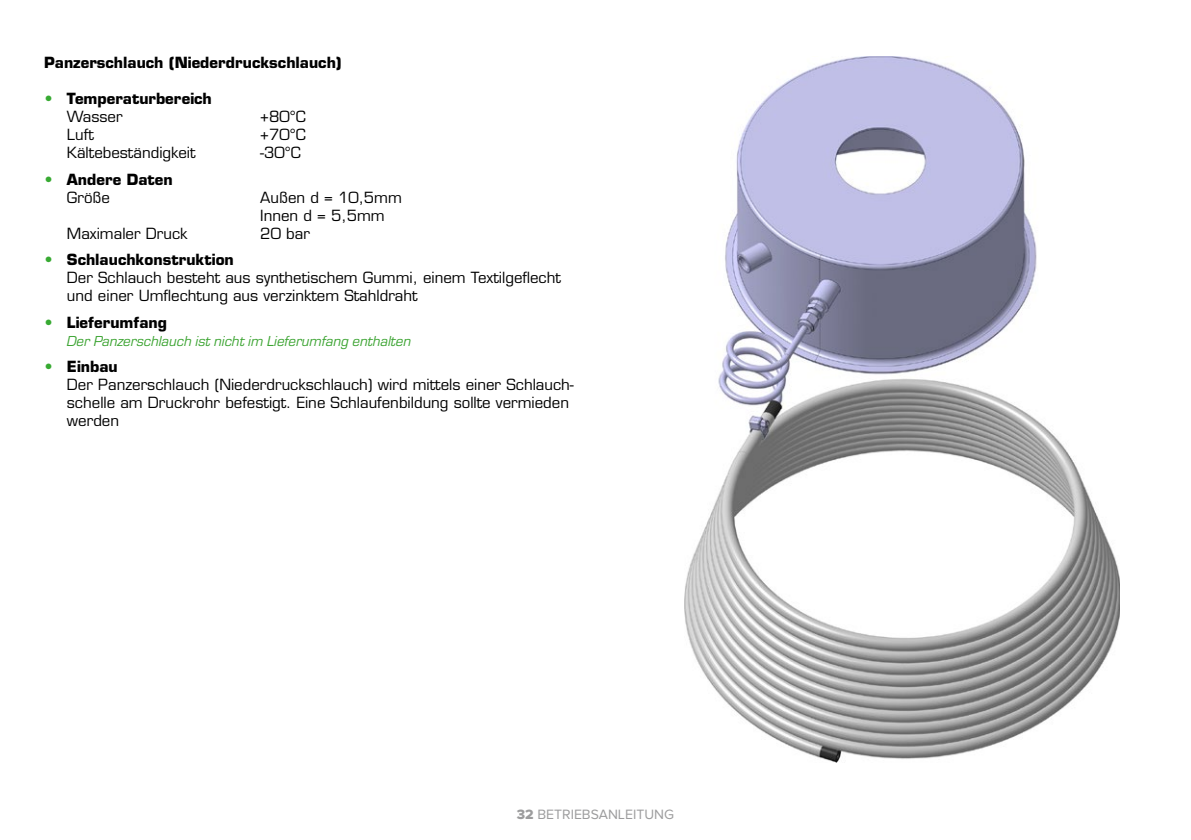
<style>
.page{position:relative;width:1191px;height:840px;background:#fff}
.page>*{position:absolute;margin:0;border:0;box-sizing:border-box;transform-origin:0 0}
.t1{font:15px/18px "Eurostile LT Std";color:#000}
.t2{font:700 15px/18px "Eurostile LT Std";color:#000}
.t3{font:italic 15px "Eurostile";color:#3ca432}
.t4{font:14px "Proxima Nova";color:#9c9c9d}
.s1{color:#37aa32}
.s2{font-weight:400}
.s3{font-weight:700;color:#37aa32}
.s4{font-weight:700}
.s5{font-family:"Proxima Nova Extrabld"}
</style>
<div class="page">
<img style="left:684px;top:57px;width:435px;height:705px">
<p class="t2" style="left:44px;top:53px;width:299px">Panzerschlauch (Niederdruckschlauch)</p>
<p class="t2" style="left:67px;top:89px;width:146px;text-indent:-23px"><span class="s1">•</span> Temperaturbereich<br><span class="s2">Wasser</span></p>
<p class="t1" style="left:260px;top:108px;width:47px">+80°C</p>
<p class="t1" style="left:67px;top:126px;width:28px">Luft</p>
<p class="t1" style="left:260px;top:126px;width:47px">+70°C</p>
<p class="t1" style="left:67px;top:144px;width:130px">Kältebeständigkeit</p>
<p class="t1" style="left:260px;top:144px;width:42px">-30°C</p>
<p class="t2" style="left:67px;top:170px;width:107px;text-indent:-23px"><span class="s1">•</span> Andere Daten<br><span class="s2">Größe</span></p>
<p class="t1" style="left:260px;top:188px;width:143px">Außen d = 10,5mm<br>Innen d = 5,5mm</p>
<p class="t1" style="left:67px;top:224px;width:122px">Maximaler Druck</p>
<p class="t1" style="left:260px;top:224px;width:51px">20 bar</p>
<p class="t1" style="left:67px;top:251px;width:495px;text-indent:-23px"><span class="s3">•</span> <span class="s4">Schlauchkonstruktion<br></span>Der Schlauch besteht aus synthetischem Gummi, einem Textilgeflecht und einer Umflechtung aus verzinktem Stahldraht</p>
<p class="t2" style="left:44px;top:313px;width:124px"><span class="s1">•</span> Lieferumfang</p>
<p class="t3" style="left:67px;top:331px;width:346px">Der Panzerschlauch ist nicht im Lieferumfang enthalten</p>
<p class="t1" style="left:67px;top:358px;width:508px;text-indent:-23px"><span class="s3">•</span> <span class="s4">Einbau<br></span>Der Panzerschlauch (Niederdruckschlauch) wird mittels einer Schlauch&shy;schelle am Druckrohr befestigt. Eine Schlaufenbildung sollte vermieden werden</p>
<p class="t4" style="left:517px;top:805px;width:39px"><span class="s5">32</span> BETRIEBSANLEITUNG</p>
</div>
